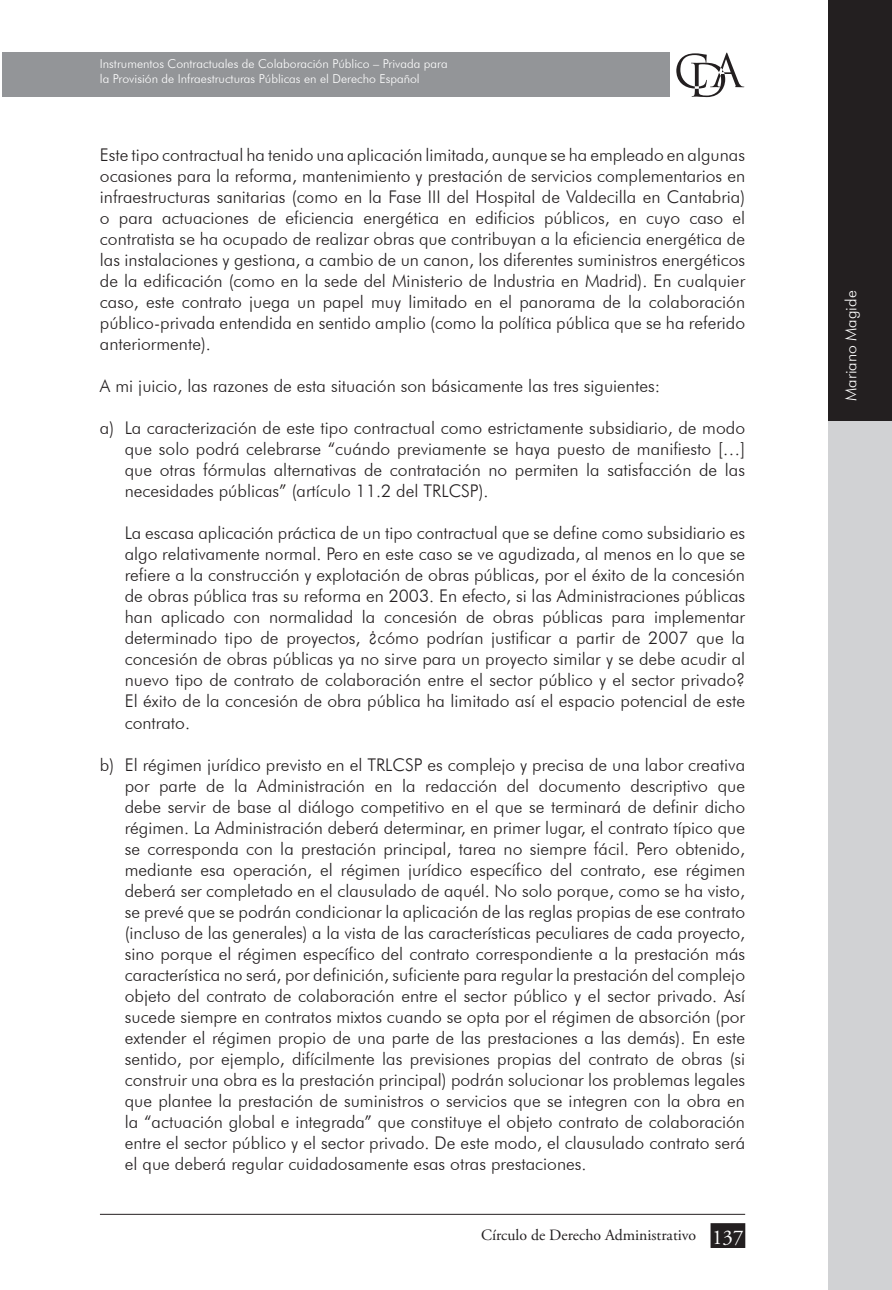
<style>
.page{position:relative;width:892px;height:1290px;background:#fff}
.page>*{position:absolute;margin:0;border:0;box-sizing:border-box;transform-origin:0 0}
.t1{font:300 17.5px/21px "Futura BT";color:#231f20;text-align:justify}
.t2{font:15.75px "Adobe Garamond Pro";color:#231f20}
.t3{font:300 15.75px "Futura BT";color:#fff}
.t4{font:300 12.25px/14.7px "Futura BT";color:#fff}
.s1{font-size:21px;color:#fff}
</style>
<div class="page">
<div style="left:2px;top:52px;width:667px;height:44px;background:#939598"></div>
<svg style="left:676px;top:53px;width:68px;height:44px"></svg>
<hr style="left:100px;top:1214px;width:645px;height:1px;background:#231f20">
<div style="left:711px;top:1224px;width:33px;height:23px;background:#231f20"></div>
<div style="left:710px;top:1223px;width:35px;height:25px;border:2px solid #231f20"></div>
<div style="left:828px;top:62px;width:64px;height:1228px;background:#d1d2d4"></div>
<div style="left:828px;top:0;width:64px;height:421px;background:#231f20"></div>
<p class="t4" style="left:100px;top:56px;width:349px">Instrumentos Contractuales de Colaboración Público – Privada para la Provisión de Infraestructuras Públicas en el Derecho Español</p>
<p class="t1" style="left:100px;top:144px;width:646px">Este tipo contractual ha tenido una aplicación limitada, aunque se ha empleado en algunas ocasiones para la reforma, mantenimiento y prestación de servicios complementarios en infraestructuras sanitarias (como en la Fase III del Hospital de Valdecilla en Cantabria) o para actuaciones de eficiencia energética en edificios públicos, en cuyo caso el contratista se ha ocupado de realizar obras que contribuyan a la eficiencia energética de las instalaciones y gestiona, a cambio de un canon, los diferentes suministros energéticos de la edificación (como en la sede del Ministerio de Industria en Madrid). En cualquier caso, este contrato juega un papel muy limitado en el panorama de la colaboración público-privada entendida en sentido amplio (como la política pública que se ha referido anteriormente).</p>
<p class="t1" style="left:100px;top:375px;width:562px">A mi juicio, las razones de esta situación son básicamente las tres siguientes:</p>
<p class="t1" style="left:125px;top:417px;width:622px;text-indent:-25px">a) La caracterización de este tipo contractual como estrictamente subsidiario, de modo que solo podrá celebrarse “cuándo previamente se haya puesto de manifiesto […] que otras fórmulas alternativas de contratación no permiten la satisfacción de las necesidades públicas” (artículo 11.2 del TRLCSP).</p>
<p class="t1" style="left:125px;top:522px;width:622px">La escasa aplicación práctica de un tipo contractual que se define como subsidiario es algo relativamente normal. Pero en este caso se ve agudizada, al menos en lo que se refiere a la construcción y explotación de obras públicas, por el éxito de la concesión de obras pública tras su reforma en 2003. En efecto, si las Administraciones públicas han aplicado con normalidad la concesión de obras públicas para implementar determinado tipo de proyectos, ¿cómo podrían justificar a partir de 2007 que la concesión de obras públicas ya no sirve para un proyecto similar y se debe acudir al nuevo tipo de contrato de colaboración entre el sector público y el sector privado?<br>El éxito de la concesión de obra pública ha limitado así el espacio potencial de este contrato.</p>
<p class="t1" style="left:125px;top:753px;width:622px;text-indent:-25px">b) El régimen jurídico previsto en el TRLCSP es complejo y precisa de una labor creativa por parte de la Administración en la redacción del documento descriptivo que debe servir de base al diálogo competitivo en el que se terminará de definir dicho régimen. La Administración deberá determinar, en primer lugar, el contrato típico que se corresponda con la prestación principal, tarea no siempre fácil. Pero obtenido, mediante esa operación, el régimen jurídico específico del contrato, ese régimen deberá ser completado en el clausulado de aquél. No solo porque, como se ha visto, se prevé que se podrán condicionar la aplicación de las reglas propias de ese contrato (incluso de las generales) a la vista de las características peculiares de cada proyecto, sino porque el régimen específico del contrato correspondiente a la prestación más característica no será, por definición, suficiente para regular la prestación del complejo objeto del contrato de colaboración entre el sector público y el sector privado. Así sucede siempre en contratos mixtos cuando se opta por el régimen de absorción (por extender el régimen propio de una parte de las prestaciones a las demás). En este sentido, por ejemplo, difícilmente las previsiones propias del contrato de obras (si construir una obra es la prestación principal) podrán solucionar los problemas legales que plantee la prestación de suministros o servicios que se integren con la obra en la “actuación global e integrada” que constituye el objeto contrato de colaboración entre el sector público y el sector privado. De este modo, el clausulado contrato será el que deberá regular cuidadosamente esas otras prestaciones.</p>
<p class="t2" style="left:481px;top:1226px;width:264px">Círculo de Derecho Administrativo <span class="s1">137</span></p>
<p class="t3" style="left:841px;top:401px;width:112px;rotate:-90deg">Mariano Magide</p>
</div>
